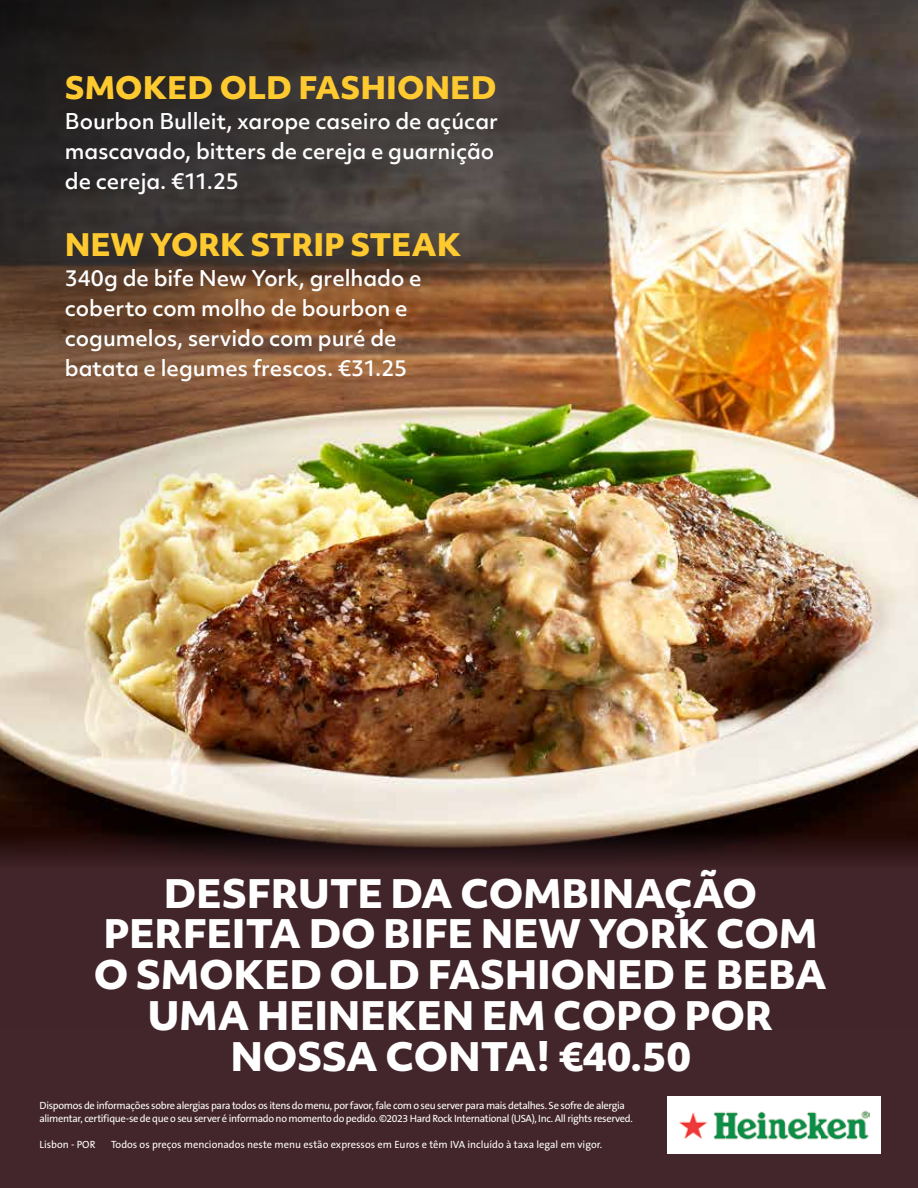
<style>
.page{position:relative;width:918px;height:1188px;background:#43262b}
.page>*{position:absolute;margin:0;border:0;box-sizing:border-box;transform-origin:0 0}
.t1{font:800 37.95px/40.7px "Objektiv Mk 2";letter-spacing:-.01em;color:#fff;text-align:center}
.t2{font:800 30px "Objektiv Mk 2";letter-spacing:-.005em;color:#ffca2f}
.t3{font:500 21px/30px "Objektiv Mk 2";letter-spacing:-.005em;color:#fff}
.t4{font:10.5px/13.5px "The Sans B5 Plain";letter-spacing:-.03em;color:#fff}
.t5{font:10.5px "The Sans B5 Plain";color:#fff}
</style>
<div class="page">
<img style="left:0;top:0;width:918px;height:864px">
<div style="left:667px;top:1096px;width:214px;height:58px;background:#fff"></div>
<img style="left:679px;top:1110px;width:190px;height:30px">
<h2 class="t2" style="left:65px;top:66px;width:433px">SMOKED OLD FASHIONED</h2>
<h3 class="t3" style="left:65px;top:106px;width:435px">Bourbon Bulleit, xarope caseiro de açúcar mascavado, bitters de cereja e guarnição de cereja. €11.25</h3>
<h2 class="t2" style="left:65px;top:223px;width:398px">NEW YORK STRIP STEAK</h2>
<h3 class="t3" style="left:65px;top:263px;width:358px">340g de bife New York, grelhado e coberto com molho de bourbon e cogumelos, servido com puré de batata e legumes frescos. €31.25</h3>
<h1 class="t1" style="left:94px;top:872px;width:735px">DESFRUTE DA COMBINAÇÃO<br>PERFEITA DO BIFE NEW YORK COM<br>O SMOKED OLD FASHIONED E BEBA<br>UMA HEINEKEN EM COPO POR<br>NOSSA CONTA! €40.50</h1>
<p class="t4" style="left:40px;top:1099px;width:595px">Dispomos de informações sobre alergias para todos os itens do menu, por favor, fale com o seu server para mais detalhes. Se sofre de alergia alimentar, certifique-se de que o seu server é informado no momento do pedido. ©2023 Hard Rock International (USA), Inc. All rights reserved.</p>
<p class="t5" style="left:40px;top:1139px;width:57px">Lisbon - POR</p>
<p class="t5" style="left:111px;top:1139px;width:492px">Todos os preços mencionados neste menu estão expressos em Euros e têm IVA incluído à taxa legal em vigor.</p>
</div>
